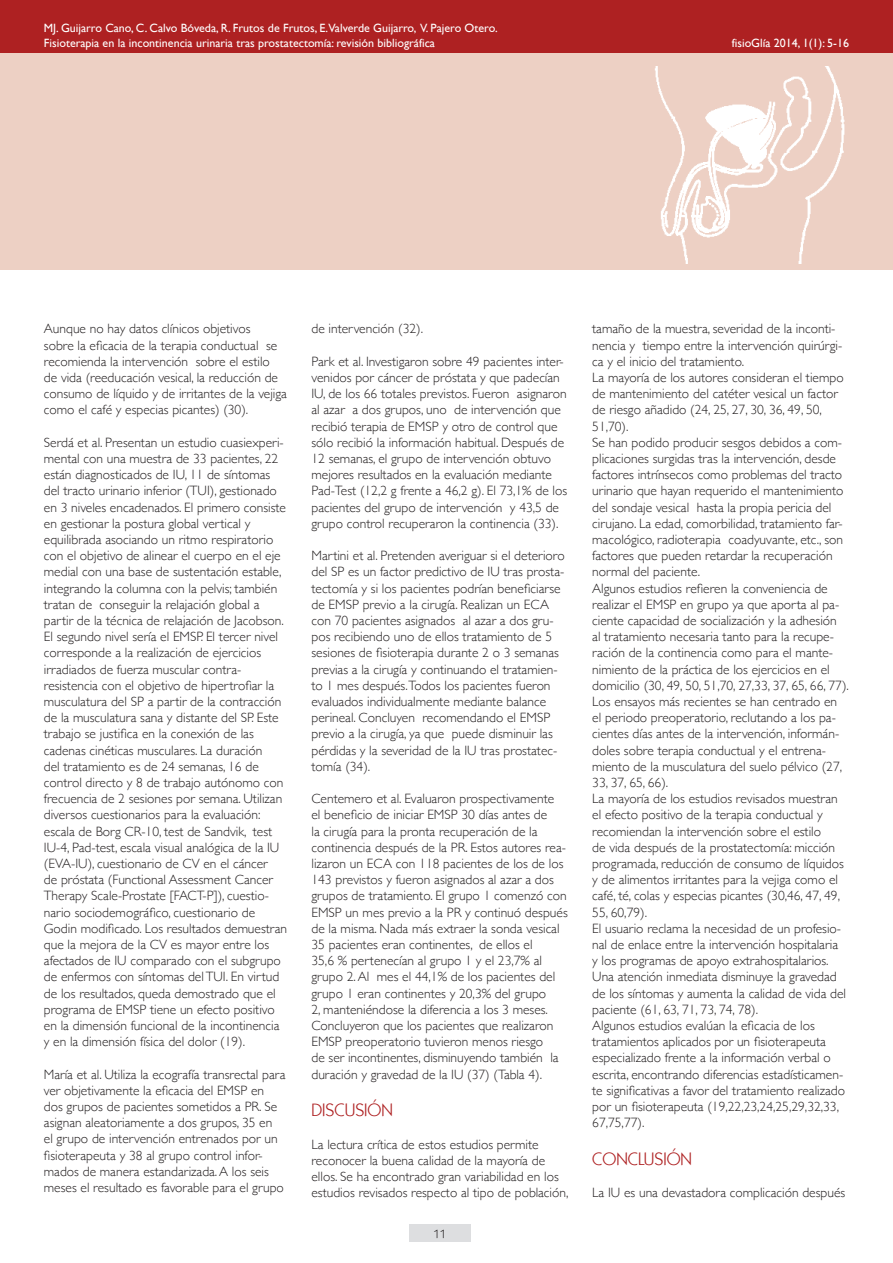
<style>
.page{position:relative;width:893px;height:1263px;background:#fff}
.page>*{position:absolute;margin:0;border:0;box-sizing:border-box;transform-origin:0 0}
.t1{font:18px "Kabel IT Cby BT";color:#ae2122}
.t2{font:300 13.5px/16.2px "Gill Sans";color:#231f20}
.t3{font:12px "Gill Sans";color:#fff}
.t4{font:12px "Kabel IT Cby BT";color:#231f20}
</style>
<div class="page">
<div style="left:409px;top:1224px;width:62px;height:18px;background:#dddee0"></div>
<div style="left:0;top:54px;width:893px;height:216px;background:#edd0c4"></div>
<div style="left:0;top:0;width:893px;height:53px;background:#ae2122"></div>
<img style="left:655px;top:67px;width:190px;height:196px">
<p class="t3" style="left:44px;top:21px;width:455px">MJ. Guijarro Cano, C. Calvo Bóveda, R. Frutos de Frutos, E.Valverde Guijarro, V. Pajero Otero.</p>
<p class="t3" style="left:44px;top:36px;width:393px">Fisioterapia en la incontinencia urinaria tras prostatectomía: revisión bibliográfica</p>
<p class="t3" style="left:732px;top:36px;width:119px">fisioGlía 2014, 1(1): 5-16</p>
<p class="t2" style="left:44px;top:320px;width:245px">Aunque no hay datos clínicos objetivos<br>sobre la eficacia de la terapia conductual se recomienda la intervención sobre el estilo<br>de vida (reeducación vesical, la reducción de consumo de líquido y de irritantes de la vejiga como el café y especias picantes) (30).</p>
<p class="t2" style="left:44px;top:434px;width:245px">Serdá et al. Presentan un estudio cuasiexperi&shy;mental con una muestra de 33 pacientes, 22 están diagnosticados de IU, 11 de síntomas del tracto urinario inferior (TUI), gestionado en 3 niveles encadenados. El primero consiste en gestionar la postura global vertical y equilibrada asociando un ritmo respiratorio con el objetivo de alinear el cuerpo en el eje medial con una base de sustentación estable, integrando la columna con la pelvis; también tratan de conseguir la relajación global a partir de la técnica de relajación de Jacobson.<br>El segundo nivel sería el EMSP. El tercer nivel corresponde a la realización de ejercicios irradiados de fuerza muscular contra&shy;resistencia con el objetivo de hipertrofiar la musculatura del SP a partir de la contracción de la musculatura sana y distante del SP. Este trabajo se justifica en la conexión de las cadenas cinéticas musculares. La duración<br>del tratamiento es de 24 semanas, 16 de control directo y 8 de trabajo autónomo con frecuencia de 2 sesiones por semana. Utilizan diversos cuestionarios para la evaluación: escala de Borg CR-10, test de Sandvik, test IU-4, Pad-test, escala visual analógica de la IU (EVA-IU), cuestionario de CV en el cáncer<br>de próstata (Functional Assessment Cancer Therapy Scale-Prostate [FACT-P]), cuestio&shy;nario sociodemográfico, cuestionario de Godin modificado. Los resultados demuestran que la mejora de la CV es mayor entre los afectados de IU comparado con el subgrupo de enfermos con síntomas del TUI. En virtud de los resultados, queda demostrado que el programa de EMSP tiene un efecto positivo en la dimensión funcional de la incontinencia y en la dimensión física del dolor (19).</p>
<p class="t2" style="left:44px;top:1065px;width:243px">María et al. Utiliza la ecografía transrectal para ver objetivamente la eficacia del EMSP en dos grupos de pacientes sometidos a PR. Se asignan aleatoriamente a dos grupos, 35 en<br>el grupo de intervención entrenados por un fisioterapeuta y 38 al grupo control infor&shy;mados de manera estandarizada. A los seis meses el resultado es favorable para el grupo</p>
<p class="t2" style="left:311px;top:320px;width:113px">de intervención (32).</p>
<p class="t2" style="left:311px;top:353px;width:257px">Park et al. Investigaron sobre 49 pacientes inter&shy;venidos por cáncer de próstata y que padecían IU, de los 66 totales previstos. Fueron asignaron al azar a dos grupos, uno de intervención que recibió terapia de EMSP y otro de control que sólo recibió la información habitual. Después de 12 semanas, el grupo de intervención obtuvo mejores resultados en la evaluación mediante Pad-Test (12,2 g frente a 46,2 g). El 73,1% de los pacientes del grupo de intervención y 43,5 de grupo control recuperaron la continencia (33).</p>
<p class="t2" style="left:311px;top:547px;width:255px">Martini et al. Pretenden averiguar si el deterioro del SP es un factor predictivo de IU tras prosta&shy;tectomía y si los pacientes podrían beneficiarse de EMSP previo a la cirugía. Realizan un ECA con 70 pacientes asignados al azar a dos gru&shy;pos recibiendo uno de ellos tratamiento de 5 sesiones de fisioterapia durante 2 o 3 semanas previas a la cirugía y continuando el tratamien&shy;to 1 mes después.Todos los pacientes fueron evaluados individualmente mediante balance perineal. Concluyen recomendando el EMSP previo a la cirugía, ya que puede disminuir las pérdidas y la severidad de la IU tras prostatec&shy;tomía (34).</p>
<p class="t2" style="left:311px;top:790px;width:258px">Centemero et al. Evaluaron prospectivamente<br>el beneficio de iniciar EMSP 30 días antes de<br>la cirugía para la pronta recuperación de la continencia después de la PR. Estos autores rea&shy;lizaron un ECA con 118 pacientes de los de los 143 previstos y fueron asignados al azar a dos grupos de tratamiento. El grupo 1 comenzó con EMSP un mes previo a la PR y continuó después de la misma. Nada más extraer la sonda vesical 35 pacientes eran continentes, de ellos el<br>35,6 % pertenecían al grupo 1 y el 23,7% al grupo 2. Al mes el 44,1% de los pacientes del grupo 1 eran continentes y 20,3% del grupo<br>2, manteniéndose la diferencia a los 3 meses.<br>Concluyeron que los pacientes que realizaron EMSP preoperatorio tuvieron menos riesgo<br>de ser incontinentes, disminuyendo también la duración y gravedad de la IU (37) (Tabla 4).</p>
<p class="t1" style="left:311px;top:1099px;width:83px">DISCUSIÓN</p>
<p class="t2" style="left:311px;top:1136px;width:258px">La lectura crítica de estos estudios permite reconocer la buena calidad de la mayoría de ellos. Se ha encontrado gran variabilidad en los estudios revisados respecto al tipo de población,</p>
<p class="t4" style="left:433px;top:1226px;width:14px">11</p>
<p class="t2" style="left:592px;top:320px;width:252px">tamaño de la muestra, severidad de la inconti&shy;nencia y tiempo entre la intervención quirúrgi&shy;ca y el inicio del tratamiento.</p>
<p class="t2" style="left:592px;top:369px;width:253px">La mayoría de los autores consideran el tiempo de mantenimiento del catéter vesical un factor de riesgo añadido (24, 25, 27, 30, 36, 49, 50, 51,70).</p>
<p class="t2" style="left:592px;top:434px;width:253px">Se han podido producir sesgos debidos a com&shy;plicaciones surgidas tras la intervención, desde factores intrínsecos como problemas del tracto urinario que hayan requerido el mantenimiento del sondaje vesical hasta la propia pericia del cirujano. La edad, comorbilidad, tratamiento far&shy;macológico, radioterapia coadyuvante, etc., son factores que pueden retardar la recuperación normal del paciente.</p>
<p class="t2" style="left:592px;top:579px;width:258px">Algunos estudios refieren la conveniencia de realizar el EMSP en grupo ya que aporta al pa&shy;ciente capacidad de socialización y la adhesión<br>al tratamiento necesaria tanto para la recupe&shy;ración de la continencia como para el mante&shy;nimiento de la práctica de los ejercicios en el domicilio (30, 49, 50, 51,70, 27,33, 37, 65, 66, 77).</p>
<p class="t2" style="left:592px;top:693px;width:251px">Los ensayos más recientes se han centrado en el periodo preoperatorio, reclutando a los pa&shy;cientes días antes de la intervención, informán&shy;doles sobre terapia conductual y el entrena&shy;miento de la musculatura del suelo pélvico (27, 33, 37, 65, 66).</p>
<p class="t2" style="left:592px;top:790px;width:253px">La mayoría de los estudios revisados muestran el efecto positivo de la terapia conductual y recomiendan la intervención sobre el estilo<br>de vida después de la prostatectomía: micción programada, reducción de consumo de líquidos y de alimentos irritantes para la vejiga como el café, té, colas y especias picantes (30,46, 47, 49, 55, 60,79).</p>
<p class="t2" style="left:592px;top:920px;width:255px">El usuario reclama la necesidad de un profesio&shy;nal de enlace entre la intervención hospitalaria y los programas de apoyo extrahospitalarios.<br>Una atención inmediata disminuye la gravedad de los síntomas y aumenta la calidad de vida del paciente (61, 63, 71, 73, 74, 78).</p>
<p class="t2" style="left:592px;top:1017px;width:254px">Algunos estudios evalúan la eficacia de los tratamientos aplicados por un fisioterapeuta especializado frente a la información verbal o escrita, encontrando diferencias estadísticamen&shy;te significativas a favor del tratamiento realizado por un fisioterapeuta (19,22,23,24,25,29,32,33, 67,75,77).</p>
<p class="t1" style="left:592px;top:1148px;width:101px">CONCLUSIÓN</p>
<p class="t2" style="left:592px;top:1184px;width:255px">La IU es una devastadora complicación después</p>
</div>
